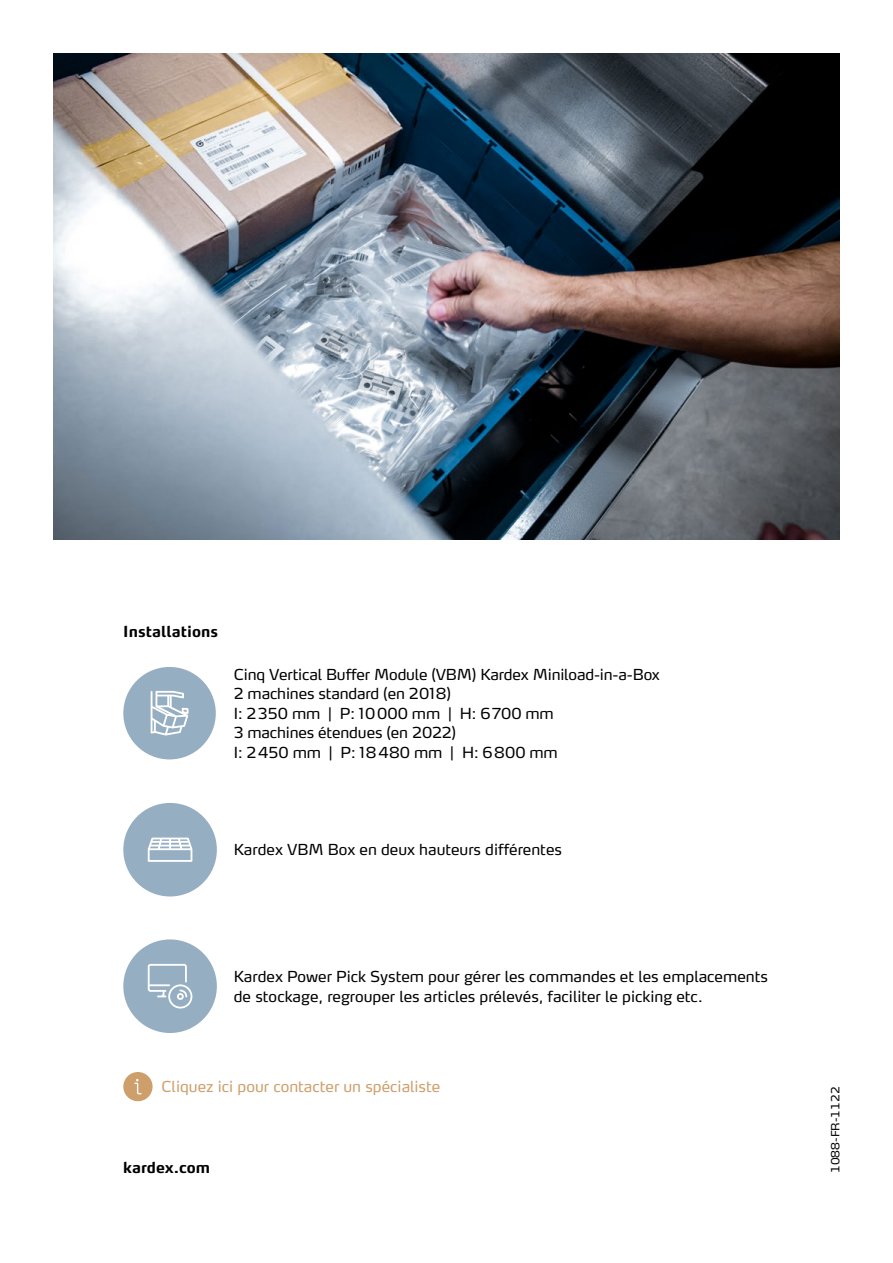
<style>
.page{position:relative;width:893px;height:1263px;background:#fff}
.page>*{position:absolute;margin:0;border:0;box-sizing:border-box;transform-origin:0 0}
.t1{font:15px/19.5px "Max Pro";color:#000}
.t2{font:15px "Max Pro";color:#ce9f6b}
.t3{font:700 15px "Max Pro";color:#000}
.t4{font:11.25px "Max Pro";color:#000}
</style>
<div class="page">
<img style="left:54px;top:54px;width:785px;height:485px">
<div style="left:123px;top:667px;width:93px;height:92px;background:#96aec2;border-radius:50%"></div>
<svg style="left:151px;top:691px;width:37px;height:44px"></svg>
<div style="left:123px;top:803px;width:94px;height:93px;background:#96aec2;border-radius:50%"></div>
<svg style="left:148px;top:837px;width:44px;height:25px"></svg>
<div style="left:123px;top:939px;width:94px;height:94px;background:#96aec2;border-radius:50%"></div>
<svg style="left:148px;top:964px;width:44px;height:44px"></svg>
<div style="left:123px;top:1072px;width:30px;height:29px;background:#ce9f6b;border-radius:50%"></div>
<svg style="left:134px;top:1079px;width:8px;height:15px"></svg>
<p class="t3" style="left:123px;top:618px;width:96px">Installations</p>
<p class="t1" style="left:234px;top:663px;width:427px">Cinq Vertical Buffer Module (VBM) Kardex Miniload-in-a-Box 2 machines standard (en 2018)<br>I: 2350 mm | P: 10000 mm | H: 6700 mm<br>3 machines étendues (en 2022)<br>I: 2450 mm | P: 18480 mm | H: 6800 mm</p>
<p class="t1" style="left:234px;top:838px;width:330px">Kardex VBM Box en deux hauteurs différentes</p>
<p class="t1" style="left:234px;top:965px;width:535px">Kardex Power Pick System pour gérer les commandes et les emplacements de stockage, regrouper les articles prélevés, faciliter le picking etc.</p>
<p class="t2" style="left:162px;top:1074px;width:280px">Cliquez ici pour contacter un spécialiste</p>
<p class="t3" style="left:123px;top:1154px;width:88px">kardex.com</p>
<p class="t4" style="left:826px;top:1173px;width:88px;rotate:-90deg">1088-FR-1122</p>
</div>
